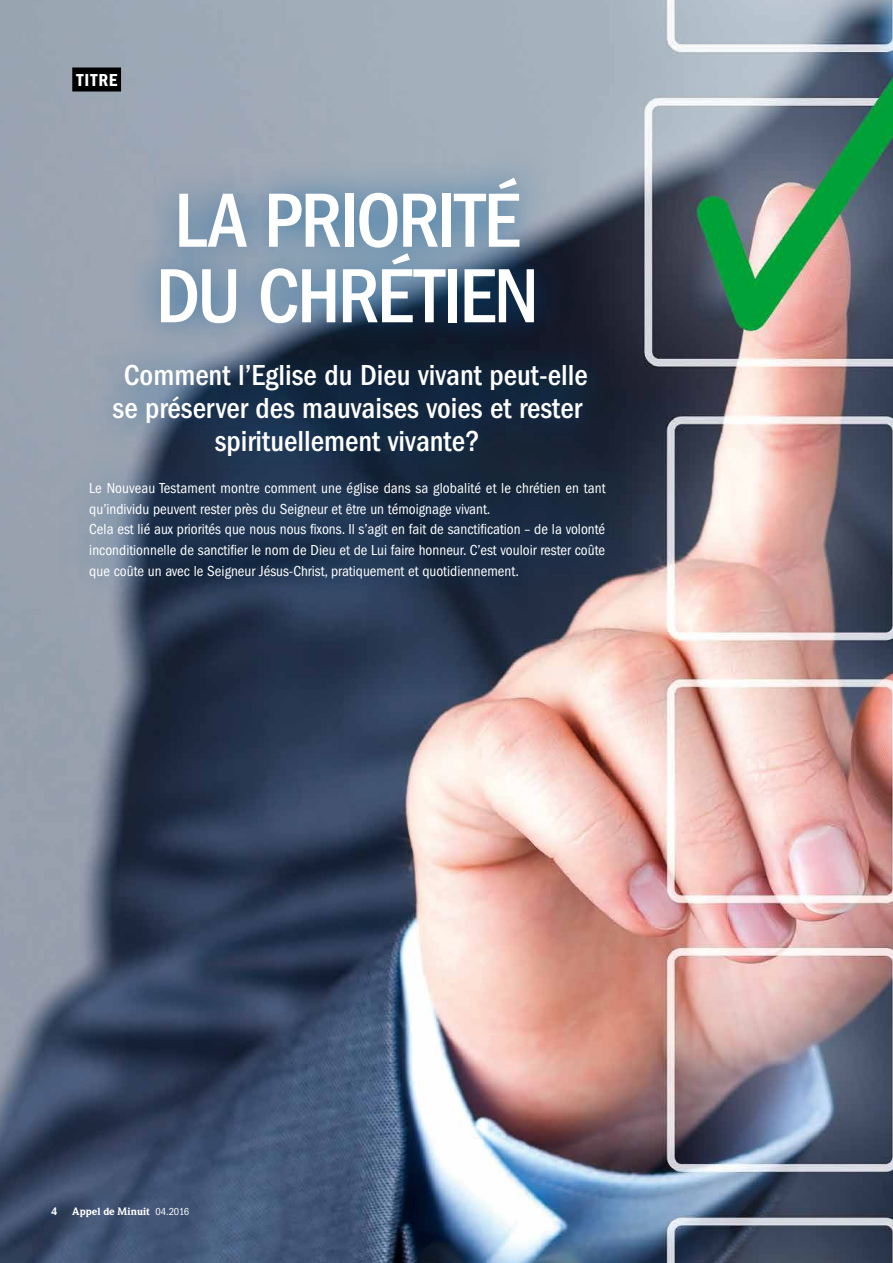
<style>
.page{position:relative;width:893px;height:1263px;background:#fff}
.page>*{position:absolute;margin:0;border:0;box-sizing:border-box;transform-origin:0 0}
.t1{font:500 condensed 79.5px/75.4px "Franklin Gothic";letter-spacing:-.035em;color:#fff}
.t2{font:500 condensed 30px/33px "Franklin Gothic";color:#fff;text-align:center}
.t3{font:600 condensed 18px "Franklin Gothic";letter-spacing:.05em;color:#fff}
.t4{font:condensed 15px/20.5px "Franklin Gothic";color:#fff}
.t5{font:900 10.5px "Weidemann";letter-spacing:-.005em;color:#fff}
.s1{font-family:"Franklin Gothic";font-weight:400;font-stretch:condensed}
</style>
<div class="page">
<img style="left:0;top:0;width:893px;height:1263px">
<div style="left:72px;top:68px;width:49px;height:24px;background:#000"></div>
<div style="left:59px;top:148px;width:576px;height:460px;background:#005da0;opacity:.75"></div>
<p class="t3" style="left:77px;top:70px;width:42px">TITRE</p>
<h1 class="t1" style="left:156px;top:183px;width:384px">LA PRIORITÉ<br>DU CHRÉTIEN</h1>
<h2 class="t2" style="left:113px;top:359px;width:477px">Comment l’Eglise du Dieu vivant peut-elle se préserver des mauvaises voies et rester spirituellement vivante?</h2>
<p class="t4" style="left:89px;top:478px;width:518px">Le Nouveau Testament montre comment une église dans sa globalité et le chrétien en tant qu’individu peuvent rester près du Seigneur et être un témoignage vivant.<br>Cela est lié aux priorités que nous nous fixons. Il s’agit en fait de sanctification – de la volonté inconditionnelle de sanctifier le nom de Dieu et de Lui faire honneur. C’est vouloir rester coûte que coûte un avec le Seigneur Jésus-Christ, pratiquement et quotidiennement.</p>
<p class="t5" style="left:51px;top:1204px;width:8px">4</p>
<p class="t5" style="left:72px;top:1204px;width:118px">Appel de Minuit <span class="s1">04.2016</span></p>
</div>
